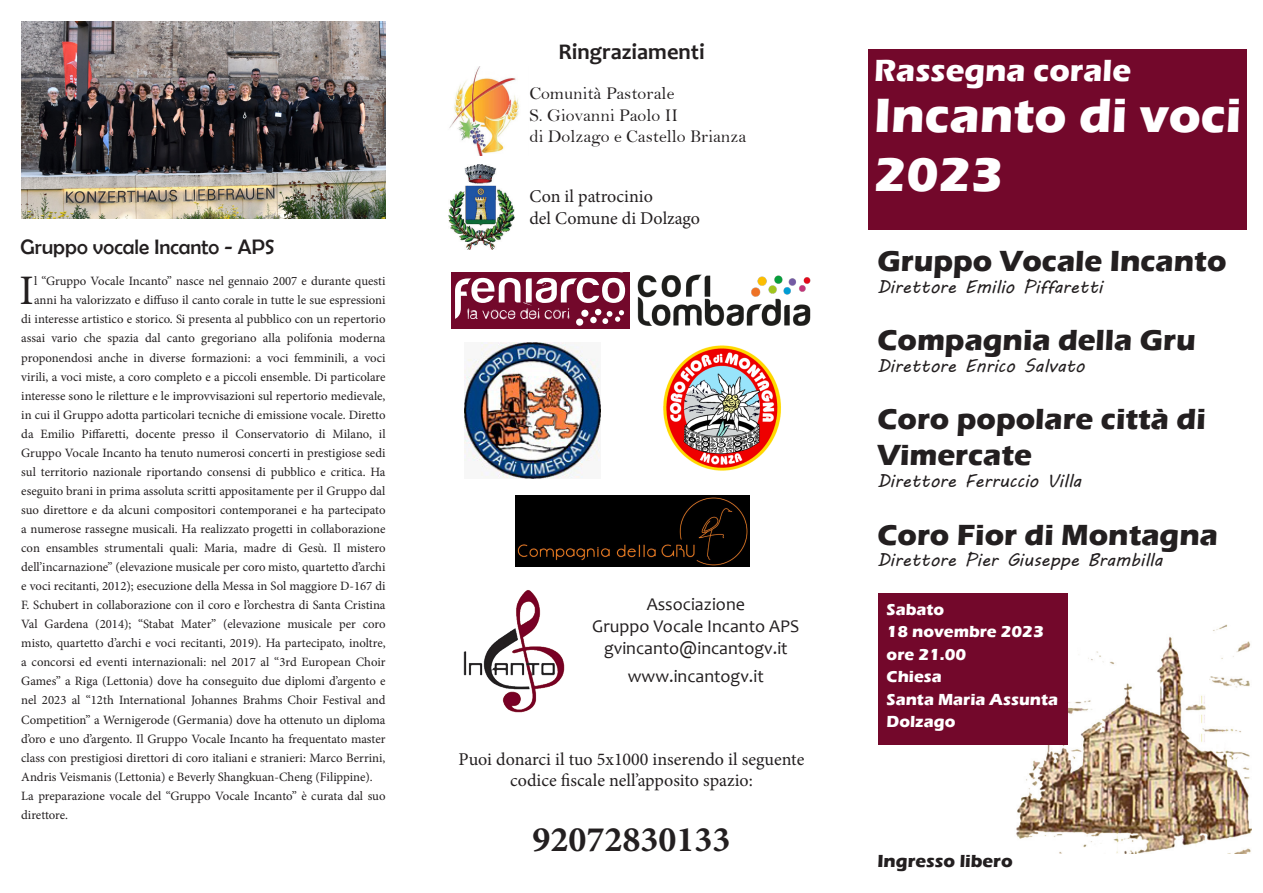
<style>
.page{position:relative;width:1263px;height:893px;background:#fff}
.page>*{position:absolute;margin:0;border:0;box-sizing:border-box;transform-origin:0 0}
.t1{font:700 49.5px "Eras ITC";color:#fff}
.t2{font:42px "Minion Pro";color:#231f20}
.t3{font:700 36px "Minion Pro";color:#231f20}
.t4{font:700 31.5px "Eras ITC";color:#fff}
.t5{font:700 30px/36px "Eras ITC";color:#231f20}
.t6{font:700 22.5px "Candara";color:#231f20}
.t7{font:21px "Berlin Sans FB";color:#231f20}
.t8{font:18px/21.6px "Minion Pro";color:#231f20;text-align:center}
.t9{font:18px "MV Boli";color:#231f20}
.t10{font:18px "Candara";color:#231f20}
.t11{font:18px "Bell";color:#231f20}
.t12{font:700 18px "Eras ITC";color:#231f20}
.t13{font:700 16.5px "Eras ITC";color:#fff}
.t14{font:12.75px/19px "Minion Pro";color:#231f20}
</style>
<div class="page">
<div style="left:451px;top:272px;width:178px;height:56px;background:#73082b"></div>
<img style="left:1016px;top:624px;width:235px;height:230px">
<div style="left:868px;top:49px;width:379px;height:181px;background:#73082b"></div>
<div style="left:878px;top:593px;width:190px;height:152px;background:#73082b"></div>
<img style="left:463px;top:590px;width:102px;height:123px">
<img style="left:637px;top:274px;width:174px;height:52px">
<img style="left:449px;top:165px;width:65px;height:84px">
<img style="left:449px;top:67px;width:70px;height:88px">
<svg style="left:455px;top:272px;width:170px;height:52px"></svg>
<img style="left:515px;top:495px;width:234px;height:72px">
<img style="left:21px;top:21px;width:365px;height:197px">
<img style="left:663px;top:345px;width:118px;height:126px">
<img style="left:464px;top:342px;width:136px;height:136px">
<p class="t7" style="left:21px;top:235px;width:256px">Gruppo vocale Incanto - APS</p>
<p class="t2" style="left:20px;top:263px;width:16px">I</p>
<p class="t14" style="left:34px;top:272px;width:353px">l “Gruppo Vocale Incanto” nasce nel gennaio 2007 e durante questi</p>
<p class="t14" style="left:34px;top:291px;width:353px">anni ha valorizzato e diffuso il canto corale in tutte le sue espressioni</p>
<p class="t14" style="left:21px;top:310px;width:366px">di interesse artistico e storico. Si presenta al pubblico con un repertorio</p>
<p class="t14" style="left:21px;top:329px;width:366px">assai vario che spazia dal canto gregoriano alla polifonia moderna</p>
<p class="t14" style="left:21px;top:348px;width:366px">proponendosi anche in diverse formazioni: a voci femminili, a voci</p>
<p class="t14" style="left:21px;top:367px;width:366px">virili, a voci miste, a coro completo e a piccoli ensemble. Di particolare</p>
<p class="t14" style="left:21px;top:386px;width:366px">interesse sono le riletture e le improvvisazioni sul repertorio medievale,</p>
<p class="t14" style="left:21px;top:405px;width:366px">in cui il Gruppo adotta particolari tecniche di emissione vocale. Diretto</p>
<p class="t14" style="left:21px;top:424px;width:366px">da Emilio Piffaretti, docente presso il Conservatorio di Milano, il</p>
<p class="t14" style="left:21px;top:443px;width:366px">Gruppo Vocale Incanto ha tenuto numerosi concerti in prestigiose sedi</p>
<p class="t14" style="left:21px;top:462px;width:366px">sul territorio nazionale riportando consensi di pubblico e critica. Ha</p>
<p class="t14" style="left:21px;top:481px;width:366px">eseguito brani in prima assoluta scritti appositamente per il Gruppo dal</p>
<p class="t14" style="left:21px;top:500px;width:366px">suo direttore e da alcuni compositori contemporanei e ha partecipato</p>
<p class="t14" style="left:21px;top:519px;width:366px">a numerose rassegne musicali. Ha realizzato progetti in collaborazione</p>
<p class="t14" style="left:21px;top:538px;width:366px">con ensambles strumentali quali: Maria, madre di Gesù. Il mistero</p>
<p class="t14" style="left:21px;top:558px;width:366px">dell’incarnazione” (elevazione musicale per coro misto, quartetto d’archi</p>
<p class="t14" style="left:21px;top:577px;width:366px">e voci recitanti, 2012); esecuzione della Messa in Sol maggiore D-167 di</p>
<p class="t14" style="left:21px;top:596px;width:366px">F. Schubert in collaborazione con il coro e l’orchestra di Santa Cristina</p>
<p class="t14" style="left:21px;top:615px;width:366px">Val Gardena (2014); “Stabat Mater” (elevazione musicale per coro</p>
<p class="t14" style="left:21px;top:634px;width:366px">misto, quartetto d’archi e voci recitanti, 2019). Ha partecipato, inoltre,</p>
<p class="t14" style="left:21px;top:653px;width:366px">a concorsi ed eventi internazionali: nel 2017 al “3rd European Choir</p>
<p class="t14" style="left:21px;top:672px;width:366px">Games” a Riga (Lettonia) dove ha conseguito due diplomi d’argento e</p>
<p class="t14" style="left:21px;top:691px;width:366px">nel 2023 al “12th International Johannes Brahms Choir Festival and</p>
<p class="t14" style="left:21px;top:710px;width:366px">Competition” a Wernigerode (Germania) dove ha ottenuto un diploma</p>
<p class="t14" style="left:21px;top:729px;width:366px">d’oro e uno d’argento. Il Gruppo Vocale Incanto ha frequentato master</p>
<p class="t14" style="left:21px;top:748px;width:366px">class con prestigiosi direttori di coro italiani e stranieri: Marco Berrini,</p>
<p class="t14" style="left:21px;top:767px;width:353px">Andris Veismanis (Lettonia) e Beverly Shangkuan-Cheng (Filippine).</p>
<p class="t14" style="left:21px;top:786px;width:366px">La preparazione vocale del “Gruppo Vocale Incanto” è curata dal suo direttore.</p>
<p class="t6" style="left:558px;top:37px;width:148px">Ringraziamenti</p>
<p class="t11" style="left:529px;top:83px;width:146px">Comunità Pastorale</p>
<p class="t11" style="left:529px;top:104px;width:150px">S. Giovanni Paolo II</p>
<p class="t11" style="left:529px;top:126px;width:218px">di Dolzago e Castello Brianza</p>
<p class="t8" style="left:529px;top:186px;width:125px">Con il patrocinio</p>
<p class="t8" style="left:529px;top:207px;width:172px">del Comune di Dolzago</p>
<p class="t10" style="left:647px;top:593px;width:100px">Associazione</p>
<p class="t10" style="left:592px;top:615px;width:209px">Gruppo Vocale Incanto APS</p>
<p class="t10" style="left:604px;top:636px;width:185px">gvincanto@incantogv.it</p>
<p class="t10" style="left:628px;top:665px;width:138px">www.incantogv.it</p>
<p class="t8" style="left:459px;top:748px;width:347px">Puoi donarci il tuo 5x1000 inserendo il seguente codice fiscale nell’apposito spazio:</p>
<p class="t3" style="left:532px;top:814px;width:199px">92072830133</p>
<p class="t4" style="left:874px;top:53px;width:258px">Rassegna corale</p>
<p class="t1" style="left:874px;top:87px;width:369px">Incanto di voci</p>
<p class="t1" style="left:874px;top:146px;width:130px">2023</p>
<p class="t5" style="left:877px;top:243px;width:350px">Gruppo Vocale Incanto</p>
<p class="t9" style="left:877px;top:274px;width:227px">Direttore Emilio Piffaretti</p>
<p class="t5" style="left:877px;top:322px;width:320px">Compagnia della Gru</p>
<p class="t9" style="left:877px;top:353px;width:209px">Direttore Enrico Salvato</p>
<p class="t5" style="left:877px;top:401px;width:330px">Coro popolare città di<br>Vimercate</p>
<p class="t9" style="left:877px;top:468px;width:205px">Direttore Ferruccio Villa</p>
<p class="t5" style="left:877px;top:517px;width:342px">Coro Fior di Montagna</p>
<p class="t9" style="left:877px;top:548px;width:287px">Direttore Pier Giuseppe Brambilla</p>
<p class="t13" style="left:887px;top:600px;width:59px">Sabato</p>
<p class="t13" style="left:887px;top:622px;width:159px">18 novembre 2023</p>
<p class="t13" style="left:887px;top:645px;width:81px">ore 21.00</p>
<p class="t13" style="left:887px;top:667px;width:57px">Chiesa</p>
<p class="t13" style="left:887px;top:690px;width:173px">Santa Maria Assunta</p>
<p class="t13" style="left:887px;top:712px;width:70px">Dolzago</p>
<p class="t12" style="left:877px;top:851px;width:137px">Ingresso libero</p>
</div>
